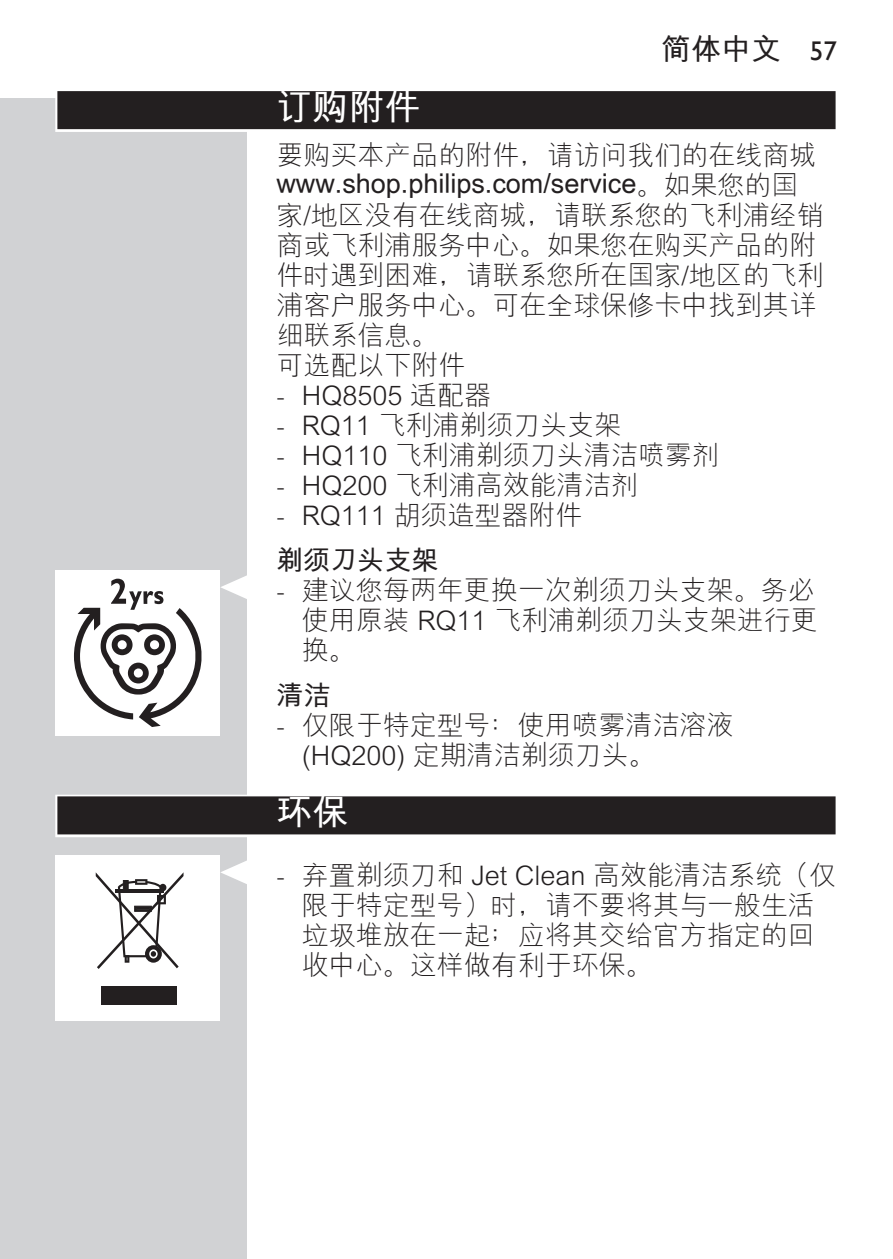
<style>
.page{position:relative;width:893px;height:1259px;background:#fff}
.page>*{position:absolute;margin:0;border:0;box-sizing:border-box;transform-origin:0 0}
.t1{font:36px "M Hei GB Bold";color:#fff}
.t2{font:30px "M Hei GB Bold";color:#231f20}
.t3{font:27px/30px "M Hei GB Light";color:#231f20}
.t4{font:27px "M Hei GB Bold";color:#231f20}
.s1{font-family:"Gill Sans Alt One WGL";font-size:27px}
.s2{font-family:"M Hei GB Light"}
.s3{font-family:"Gill Sans Alt One WGL Light"}
</style>
<div class="page">
<div style="left:0;top:98px;width:247px;height:1161px;background:#d1d2d4"></div>
<div style="left:55px;top:89px;width:783px;height:43px;background:linear-gradient(to right,#dedddd,#dedddd)"></div>
<div style="left:57px;top:91px;width:779px;height:38px;background:#231f20"></div>
<div style="left:55px;top:794px;width:783px;height:43px;background:linear-gradient(to right,#a09e9e,#a09e9e)"></div>
<div style="left:57px;top:796px;width:779px;height:38px;background:#231f20"></div>
<svg style="left:221px;top:575px;width:26px;height:24px"></svg>
<div style="left:55px;top:570px;width:165px;height:165px;background:#fff"></div>
<svg style="left:74px;top:578px;width:128px;height:149px"></svg>
<svg style="left:221px;top:860px;width:26px;height:24px"></svg>
<div style="left:55px;top:855px;width:165px;height:165px;background:#fff"></div>
<div style="left:101px;top:986px;width:76px;height:19px;background:#231f20"></div>
<svg style="left:96px;top:872px;width:88px;height:97px"></svg>
<p class="t2" style="left:661px;top:34px;width:177px">简体中文 <span class="s1">57</span></p>
<h1 class="t1" style="left:276px;top:89px;width:145px">订购附件</h1>
<p class="t3" style="left:276px;top:141px;width:541px">要购买本产品的附件，请访问我们的在线商城</p>
<p class="t4" style="left:276px;top:171px;width:524px">www.shop.philips.com/service<span class="s2">。如果您的国</span></p>
<p class="t3" style="left:276px;top:201px;width:549px">家/地区没有在线商城，请联系您的飞利浦经销商或飞利浦服务中心。如果您在购买产品的附件时遇到困难，请联系您所在国家/地区的飞利浦客户服务中心。可在全球保修卡中找到其详细联系信息。<br>可选配以下附件</p>
<p class="t3" style="left:276px;top:381px;width:216px"><span class="s3">-</span> HQ8505 适配器</p>
<p class="t3" style="left:276px;top:411px;width:347px"><span class="s3">-</span> RQ11 飞利浦剃须刀头支架</p>
<p class="t3" style="left:276px;top:441px;width:444px"><span class="s3">-</span> HQ110 飞利浦剃须刀头清洁喷雾剂</p>
<p class="t3" style="left:276px;top:471px;width:363px"><span class="s3">-</span> HQ200 飞利浦高效能清洁剂</p>
<p class="t3" style="left:276px;top:501px;width:308px"><span class="s3">-</span> RQ111 胡须造型器附件</p>
<p class="t4" style="left:276px;top:546px;width:163px">剃须刀头支架</p>
<p class="t3" style="left:302px;top:576px;width:518px;text-align:justify;text-indent:-26px"><span class="s3">-</span> 建议您每两年更换一次剃须刀头支架。务必使用原装 RQ11 飞利浦剃须刀头支架进行更换。</p>
<p class="t4" style="left:276px;top:681px;width:55px">清洁</p>
<p class="t3" style="left:302px;top:711px;width:433px;text-indent:-26px"><span class="s3">-</span> 仅限于特定型号：使用喷雾清洁溶液(HQ200) 定期清洁剃须刀头。</p>
<h1 class="t1" style="left:276px;top:794px;width:73px">环保</h1>
<p class="t3" style="left:302px;top:861px;width:536px;text-indent:-26px"><span class="s3">-</span> 弃置剃须刀和 Jet Clean 高效能清洁系统（仅限于特定型号）时，请不要将其与一般生活垃圾堆放在一起；应将其交给官方指定的回收中心。这样做有利于环保。</p>
</div>
